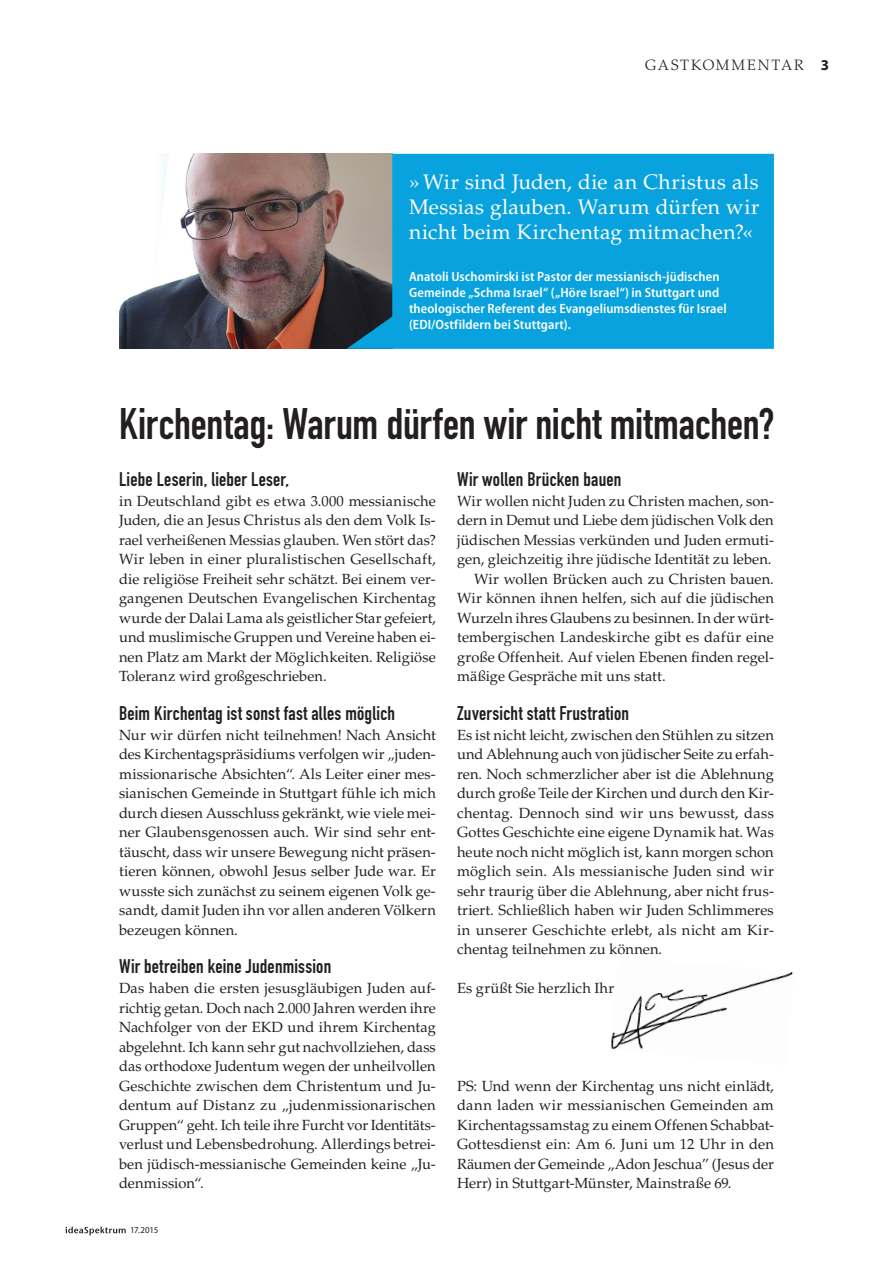
<style>
.page{position:relative;width:893px;height:1263px;background:#fff}
.page>*{position:absolute;margin:0;border:0;box-sizing:border-box;transform-origin:0 0}
.Überschrift_36pt{font:43.5px "DIN Engschrift Std";letter-spacing:-.005em;color:#231f20}
.Zitat{font:21px/25.2px "Palatino LT Std";letter-spacing:.02em;color:#fff;text-align:justify}
.Zwischenüberschrift{font:19.5px "DIN Engschrift Std";letter-spacing:.01em;color:#231f20}
.Rubrizierung{font:300 15px "Palatino LT Std";letter-spacing:.125em;color:#231f20}
.Text{font:14.7px/19.5px "Palatino LT Std";letter-spacing:.005em;color:#231f20;text-align:justify}
.Text_Einzug{font:14.7px/19.5px "Palatino LT Std";color:#231f20;text-align:justify}
.Zitat-2{font:600 semi-condensed 13.5px/16.2px "Myriad Pro";letter-spacing:.005em;color:#fff}
.Seitenangabe_unten{font:9px "Myriad Pro";letter-spacing:-.035em;color:#231f20}
.s1{font-family:"Myriad Pro";font-weight:700}
</style>
<div class="page">
<svg style="left:66px;top:1226px;width:60px;height:9px"></svg>
<img style="left:119px;top:154px;width:228px;height:195px">
<svg style="left:347px;top:154px;width:427px;height:195px;background:#149ed3"></svg>
<img style="left:611px;top:972px;width:182px;height:78px">
<p class="Rubrizierung" style="left:645px;top:56px;width:186px">GASTKOMMENTAR <span class="s1">3</span></p>
<p class="Zitat" style="left:409px;top:169px;width:352px">»Wir sind Juden, die an Christus als Messias glauben. Warum dürfen wir nicht beim Kirchentag mitmachen?«</p>
<p class="Zitat-2" style="left:409px;top:268px;width:319px">Anatoli Uschomirski ist Pastor der messianisch-jüdischen Gemeinde „Schma Israel“ („Höre Israel“) in Stuttgart und theologischer Referent des Evangeliumsdienstes für Israel (EDI/Ostfildern bei Stuttgart).</p>
<p class="Überschrift_36pt" style="left:119px;top:399px;width:657px">Kirchentag: Warum dürfen wir nicht mitmachen?</p>
<p class="Zwischenüberschrift" style="left:119px;top:467px;width:171px">Liebe Leserin, lieber Leser,</p>
<p class="Text" style="left:119px;top:491px;width:318px">in Deutschland gibt es etwa 3.000 messianische Juden, die an Jesus Christus als den dem Volk Is&shy;rael verheißenen Messias glauben. Wen stört das?<br>Wir leben in einer pluralistischen Gesellschaft, die religiöse Freiheit sehr schätzt. Bei einem ver&shy;gangenen Deutschen Evangelischen Kirchentag wurde der Dalai Lama als geistlicher Star gefeiert, und muslimische Gruppen und Vereine haben ei&shy;nen Platz am Markt der Möglichkeiten. Religiöse Toleranz wird großgeschrieben.</p>
<p class="Zwischenüberschrift" style="left:119px;top:701px;width:278px">Beim Kirchentag ist sonst fast alles möglich</p>
<p class="Text" style="left:119px;top:725px;width:318px">Nur wir dürfen nicht teilnehmen! Nach Ansicht des Kirchentagspräsidiums verfolgen wir „juden&shy;missionarische Absichten“. Als Leiter einer mes&shy;sianischen Gemeinde in Stuttgart fühle ich mich durch diesen Ausschluss gekränkt, wie viele mei&shy;ner Glaubensgenossen auch. Wir sind sehr ent&shy;täuscht, dass wir unsere Bewegung nicht präsen&shy;tieren können, obwohl Jesus selber Jude war. Er wusste sich zunächst zu seinem eigenen Volk ge&shy;sandt, damit Juden ihn vor allen anderen Völkern bezeugen können.</p>
<p class="Zwischenüberschrift" style="left:119px;top:955px;width:214px">Wir betreiben keine Judenmission</p>
<p class="Text" style="left:119px;top:979px;width:318px">Das haben die ersten jesusgläubigen Juden auf&shy;richtig getan. Doch nach 2.000 Jahren werden ihre Nachfolger von der EKD und ihrem Kirchentag abgelehnt. Ich kann sehr gut nachvollziehen, dass das orthodoxe Judentum wegen der unheilvollen Geschichte zwischen dem Christentum und Ju&shy;dentum auf Distanz zu „judenmissionarischen Gruppen“ geht. Ich teile ihre Furcht vor Identitäts&shy;verlust und Lebensbedrohung. Allerdings betrei&shy;ben jüdisch-messianische Gemeinden keine „Ju&shy;denmission“.</p>
<p class="Seitenangabe_unten" style="left:130px;top:1225px;width:30px">17.2015</p>
<p class="Zwischenüberschrift" style="left:457px;top:467px;width:166px">Wir wollen Brücken bauen</p>
<p class="Text" style="left:457px;top:491px;width:318px">Wir wollen nicht Juden zu Christen machen, son&shy;dern in Demut und Liebe dem jüdischen Volk den jüdischen Messias verkünden und Juden ermuti&shy;gen, gleichzeitig ihre jüdische Identität zu leben.</p>
<p class="Text_Einzug" style="left:457px;top:569px;width:318px;text-indent:17px">Wir wollen Brücken auch zu Christen bauen.<br>Wir können ihnen helfen, sich auf die jüdischen Wurzeln ihres Glaubens zu besinnen. In der würt&shy;tembergischen Landeskirche gibt es dafür eine große Offenheit. Auf vielen Ebenen finden regel&shy;mäßige Gespräche mit uns statt.</p>
<p class="Zwischenüberschrift" style="left:457px;top:701px;width:173px">Zuversicht statt Frustration</p>
<p class="Text" style="left:457px;top:725px;width:318px">Es ist nicht leicht, zwischen den Stühlen zu sitzen und Ablehnung auch von jüdischer Seite zu erfah&shy;ren. Noch schmerzlicher aber ist die Ablehnung durch große Teile der Kirchen und durch den Kir&shy;chentag. Dennoch sind wir uns bewusst, dass Gottes Geschichte eine eigene Dynamik hat. Was heute noch nicht möglich ist, kann morgen schon möglich sein. Als messianische Juden sind wir sehr traurig über die Ablehnung, aber nicht frus&shy;triert. Schließlich haben wir Juden Schlimmeres in unserer Geschichte erlebt, als nicht am Kir&shy;chentag teilnehmen zu können.</p>
<p class="Text" style="left:457px;top:979px;width:159px">Es grüßt Sie herzlich Ihr</p>
<p class="Text" style="left:457px;top:1076px;width:318px">PS: Und wenn der Kirchentag uns nicht einlädt, dann laden wir messianischen Gemeinden am Kirchentagssamstag zu einem Offenen Schabbat-Gottesdienst ein: Am 6. Juni um 12 Uhr in den Räumen der Gemeinde „Adon Jeschua” (Jesus der Herr) in Stuttgart-Münster, Mainstraße 69.</p>
</div>
